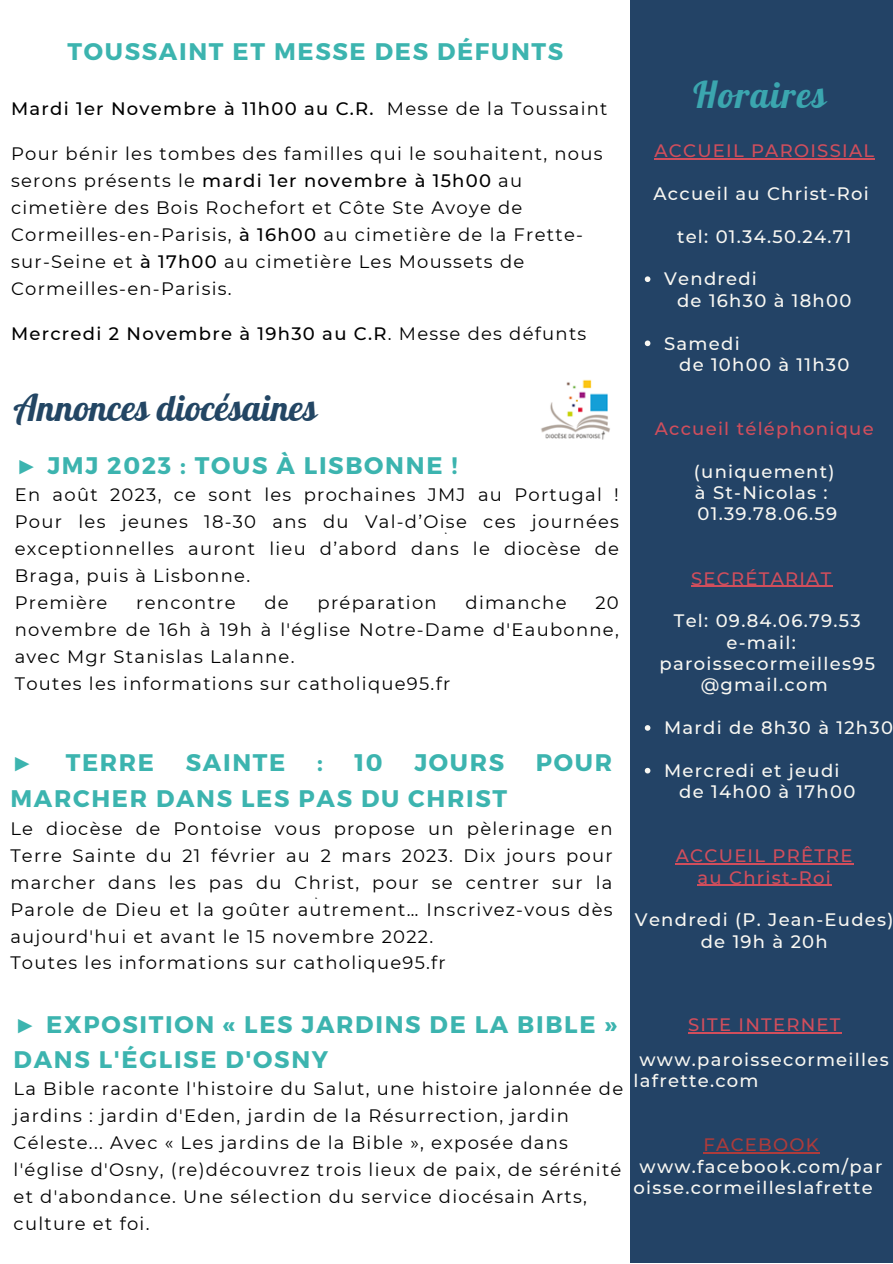
<style>
.page{position:relative;width:893px;height:1264px;background:#fff}
.page>*{position:absolute;margin:0;border:0;box-sizing:border-box;transform-origin:0 0}
.t1{font:36px "Lobster";color:#234664}
.t2{font:36px "Lobster";letter-spacing:.04em;color:#3ba6af}
.t3{font:700 24px/34.8px "Montserrat";letter-spacing:.07em;color:#3cb4af}
.t4{font:700 24px "Liberation Serif";color:#3cb4af}
.t5{font:18px/27px "Montserrat";letter-spacing:.07em;color:#000}
.t6{font:500 18px/21.3px "Montserrat";letter-spacing:.07em;color:#f8f7f2}
.t7{font:500 18px "Montserrat";letter-spacing:.07em;color:#000}
.t8{font:500 18px/21.3px "Montserrat";letter-spacing:.07em;color:#d14e5c;text-align:center}
.t9{font:500 18px "Montserrat";letter-spacing:.07em;color:#ad3b3b}
.t10{font:2.85px "Liberation Serif";color:#000}
.s1{font-weight:400}
.s2{font-weight:500}
.s3{font-family:"Liberation Serif"}
</style>
<div class="page">
<div style="left:630px;top:0;width:262px;height:1262px;background:#234366"></div>
<img style="left:541px;top:379px;width:69px;height:61px">
<svg style="left:644px;top:276px;width:6px;height:6px"></svg>
<svg style="left:644px;top:340px;width:6px;height:6px"></svg>
<svg style="left:644px;top:725px;width:6px;height:5px"></svg>
<svg style="left:644px;top:767px;width:6px;height:6px"></svg>
<hr style="left:654px;top:158px;width:221px;height:1px;background:#d14e5c">
<hr style="left:691px;top:585px;width:141px;height:2px;background:#d14e5c">
<hr style="left:675px;top:863px;width:178px;height:1px;background:#d14e5c">
<hr style="left:697px;top:884px;width:135px;height:2px;background:#d14e5c">
<hr style="left:688px;top:1032px;width:153px;height:1px;background:#d14e5c">
<hr style="left:703px;top:1152px;width:117px;height:1px;background:#ad3b3b">
<h2 class="t3" style="left:67px;top:33px;width:497px">TOUSSAINT ET MESSE DES DÉFUNTS</h2>
<p class="t7" style="left:11px;top:98px;width:598px">Mardi 1er Novembre à 11h00 au C.R. <span class="s1">Messe de la Toussaint</span></p>
<p class="t5" style="left:11px;top:140px;width:593px">Pour bénir les tombes des familles qui le souhaitent, nous serons présents le <span class="s2">mardi 1er novembre à 15h00</span> au cimetière des Bois Rochefort et Côte Ste Avoye de Cormeilles-en-Parisis, <span class="s2">à 16h00</span> au cimetière de la Frette&shy;sur-Seine et <span class="s2">à 17h00</span> au cimetière Les Moussets de Cormeilles-en-Parisis.</p>
<p class="t7" style="left:11px;top:323px;width:576px">Mercredi 2 Novembre à 19h30 au C.R<span class="s1">. Messe des défunts</span></p>
<h1 class="t1" style="left:14px;top:385px;width:305px">Annonces diocésaines</h1>
<h2 class="t3" style="left:15px;top:447px;width:444px"><span class="s3">►</span> JMJ 2023 : TOUS À LISBONNE !</h2>
<p class="t5" style="left:15px;top:481px;width:605px">En août 2023, ce sont les prochaines JMJ au Portugal !<br>Pour les jeunes 18-30 ans du Val-d’Oise ces journées exceptionnelles auront lieu d’abord dans le diocèse de Braga, puis à Lisbonne.<br>Première</p>
<p class="t10" style="left:445px;top:532px;width:4px">►</p>
<p class="t5" style="left:136px;top:589px;width:101px">rencontre</p>
<p class="t5" style="left:264px;top:589px;width:26px">de</p>
<p class="t5" style="left:317px;top:589px;width:121px">préparation</p>
<p class="t5" style="left:465px;top:589px;width:102px">dimanche</p>
<p class="t5" style="left:15px;top:589px;width:605px;text-indent:580px">20 novembre de 16h à 19h à l'église Notre-Dame d'Eaubonne, avec Mgr Stanislas Lalanne.<br>Toutes les informations sur catholique95.fr</p>
<h2 class="t4" style="left:10px;top:749px;width:25px">►</h2>
<h2 class="t3" style="left:66px;top:744px;width:90px">TERRE</h2>
<h2 class="t3" style="left:186px;top:744px;width:101px">SAINTE</h2>
<h2 class="t3" style="left:317px;top:744px;width:7px">:</h2>
<h2 class="t3" style="left:354px;top:744px;width:30px">10</h2>
<h2 class="t3" style="left:414px;top:744px;width:91px">JOURS</h2>
<h2 class="t3" style="left:536px;top:744px;width:78px">POUR</h2>
<h2 class="t3" style="left:10px;top:779px;width:498px">MARCHER DANS LES PAS DU CHRIST</h2>
<p class="t5" style="left:10px;top:815px;width:603px">Le diocèse de Pontoise vous propose un pèlerinage en Terre Sainte du 21 février au 2 mars 2023. Dix jours pour marcher dans les pas du Christ, pour se centrer sur la Parole de Dieu et la goûter autrement… Inscrivez-vous dès aujourd'hui et avant le 15 novembre 2022.<br>Toutes les informations sur catholique95.fr</p>
<p class="t10" style="left:315px;top:896px;width:4px">►</p>
<h1 class="t2" style="left:693px;top:72px;width:134px">Horaires</h1>
<p class="t8" style="left:654px;top:140px;width:221px">ACCUEIL PAROISSIAL</p>
<p class="t6" style="left:653px;top:183px;width:217px">Accueil au Christ-Roi</p>
<p class="t6" style="left:677px;top:225px;width:176px">tel: 01.34.50.24.71</p>
<p class="t6" style="left:664px;top:268px;width:94px">Vendredi</p>
<p class="t6" style="left:677px;top:290px;width:176px">de 16h30 à 18h00</p>
<p class="t6" style="left:664px;top:332px;width:77px">Samedi</p>
<p class="t6" style="left:679px;top:354px;width:172px">de 10h00 à 11h30</p>
<p class="t8" style="left:654px;top:418px;width:220px">Accueil téléphonique</p>
<p class="t6" style="left:694px;top:460px;width:145px">(uniquement) à St-Nicolas :<br>01.39.78.06.59</p>
<p class="t8" style="left:691px;top:567px;width:142px">SECRÉTARIAT</p>
<p class="t6" style="left:673px;top:610px;width:188px">Tel: 09.84.06.79.53</p>
<p class="t6" style="left:726px;top:631px;width:71px">e-mail:</p>
<p class="t6" style="left:659px;top:653px;width:217px">paroissecormeilles95</p>
<p class="t6" style="left:700px;top:674px;width:128px">@gmail.com</p>
<p class="t6" style="left:664px;top:717px;width:230px">Mardi de 8h30 à 12h30</p>
<p class="t6" style="left:664px;top:759px;width:177px">Mercredi et jeudi</p>
<p class="t6" style="left:679px;top:781px;width:178px">de 14h00 à 17h00</p>
<p class="t8" style="left:675px;top:845px;width:178px">ACCUEIL PRÊTRE au Christ-Roi</p>
<p class="t6" style="left:635px;top:909px;width:260px;text-align:center">Vendredi (P. Jean-Eudes) de 19h à 20h</p>
<h2 class="t3" style="left:14px;top:1006px;width:604px"><span class="s3">►</span> EXPOSITION « LES JARDINS DE LA BIBLE »<br>DANS L'ÉGLISE D'OSNY</h2>
<p class="t5" style="left:14px;top:1075px;width:611px">La Bible raconte l'histoire du Salut, une histoire jalonnée de jardins : jardin d'Eden, jardin de la Résurrection, jardin Céleste... Avec « Les jardins de la Bible », exposée dans l'église d'Osny, (re)découvrez trois lieux de paix, de sérénité et d'abondance. Une sélection du service diocésain Arts, culture et foi.</p>
<p class="t8" style="left:688px;top:1013px;width:154px">SITE INTERNET</p>
<p class="t6" style="left:633px;top:1048px;width:256px;text-indent:6px">www.paroissecormeilles lafrette.com</p>
<p class="t9" style="left:703px;top:1133px;width:117px">FACEBOOK</p>
<p class="t6" style="left:633px;top:1155px;width:250px;text-align:center">www.facebook.com/par oisse.cormeilleslafrette</p>
</div>
